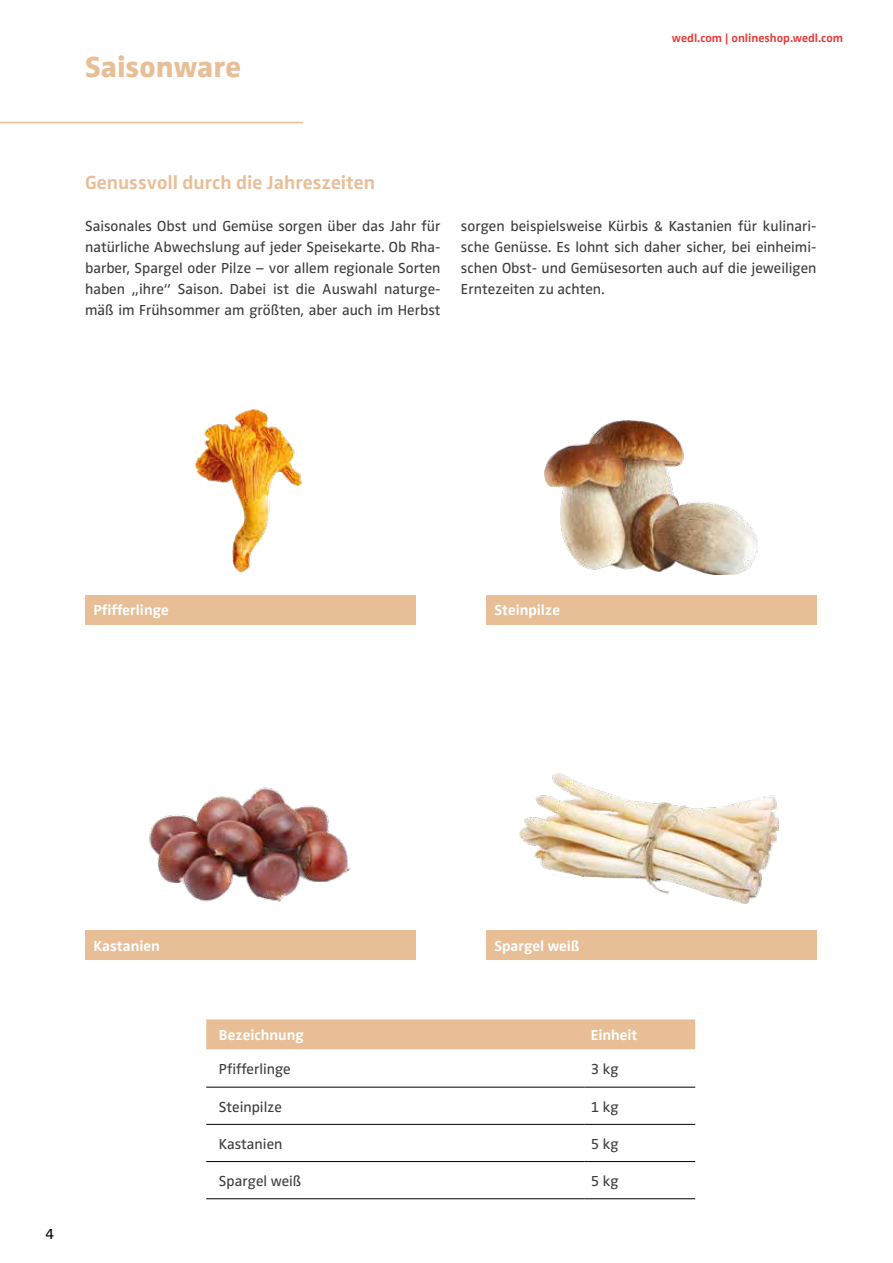
<style>
.page{position:relative;width:893px;height:1263px;background:#fff}
.page>*{position:absolute;margin:0;border:0;box-sizing:border-box;transform-origin:0 0}
.t1{font:800 30px "Zwo Pro";color:#e8be96}
.t2{font:700 19.5px "Zwo Pro";color:#e8be96}
.t3{font:15px/21px "Zwo Pro";color:#3c3c3b;text-align:justify}
.t4{font:700 15px "Zwo Pro";color:#fff}
.t5{font:15px "Zwo Pro";color:#000}
.t6{font:700 12px "Zwo Pro";color:#e83b38}
</style>
<div class="page">
<hr style="left:0;top:122px;width:303px;height:1px;background:#e8be96">
<div style="left:85px;top:930px;width:331px;height:30px;background:#e8be96"></div>
<img style="left:520px;top:773px;width:258px;height:130px">
<div style="left:486px;top:930px;width:330px;height:30px;background:#e8be96"></div>
<img style="left:544px;top:420px;width:214px;height:155px">
<div style="left:85px;top:595px;width:331px;height:29px;background:#e8be96"></div>
<div style="left:486px;top:595px;width:330px;height:29px;background:#e8be96"></div>
<img style="left:195px;top:409px;width:107px;height:164px">
<img style="left:149px;top:787px;width:202px;height:115px">
<div style="left:206px;top:1019px;width:489px;height:30px;background:#e8be96"></div>
<hr style="left:206px;top:1087px;width:379px;height:1px;background:#000">
<hr style="left:206px;top:1124px;width:379px;height:1px;background:#000">
<hr style="left:585px;top:1087px;width:110px;height:1px;background:#000">
<hr style="left:585px;top:1124px;width:110px;height:1px;background:#000">
<hr style="left:206px;top:1161px;width:379px;height:1px;background:#000">
<hr style="left:585px;top:1161px;width:110px;height:1px;background:#000">
<hr style="left:206px;top:1198px;width:379px;height:1px;background:#000">
<hr style="left:585px;top:1198px;width:110px;height:1px;background:#000">
<h1 class="t1" style="left:85px;top:44px;width:157px">Saisonware</h1>
<p class="t6" style="left:672px;top:29px;width:173px">wedl.com | onlineshop.wedl.com</p>
<h2 class="t2" style="left:85px;top:168px;width:292px">Genussvoll durch die Jahreszeiten</h2>
<p class="t3" style="left:85px;top:214px;width:357px">Saisonales Obst und Gemüse sorgen über das Jahr für natürliche Abwechslung auf jeder Speisekarte. Ob Rha&shy;barber, Spargel oder Pilze – vor allem regionale Sorten haben „ihre“ Saison. Dabei ist die Auswahl naturge&shy;mäß im Frühsommer am größten, aber auch im Herbst</p>
<p class="t3" style="left:461px;top:214px;width:357px">sorgen beispielsweise Kürbis &amp; Kastanien für kulinari&shy;sche Genüsse. Es lohnt sich daher sicher, bei einheimi&shy;schen Obst- und Gemüsesorten auch auf die jeweiligen Erntezeiten zu achten.</p>
<p class="t4" style="left:94px;top:599px;width:77px">Pfifferlinge</p>
<p class="t4" style="left:494px;top:599px;width:67px">Steinpilze</p>
<p class="t5" style="left:45px;top:1222px;width:10px">4</p>
<p class="t4" style="left:94px;top:934px;width:68px">Kastanien</p>
<p class="t4" style="left:494px;top:934px;width:87px">Spargel weiß</p>
<p class="t4" style="left:219px;top:1024px;width:86px">Bezeichnung</p>
<p class="t4" style="left:591px;top:1024px;width:48px">Einheit</p>
<p class="t3" style="left:219px;top:1057px;width:73px">Pfifferlinge</p>
<p class="t3" style="left:591px;top:1057px;width:30px">3 kg</p>
<p class="t3" style="left:219px;top:1095px;width:64px">Steinpilze</p>
<p class="t3" style="left:591px;top:1095px;width:30px">1 kg</p>
<p class="t3" style="left:219px;top:1132px;width:65px">Kastanien</p>
<p class="t3" style="left:591px;top:1132px;width:30px">5 kg</p>
<p class="t3" style="left:219px;top:1169px;width:84px">Spargel weiß</p>
<p class="t3" style="left:591px;top:1169px;width:30px">5 kg</p>
</div>
